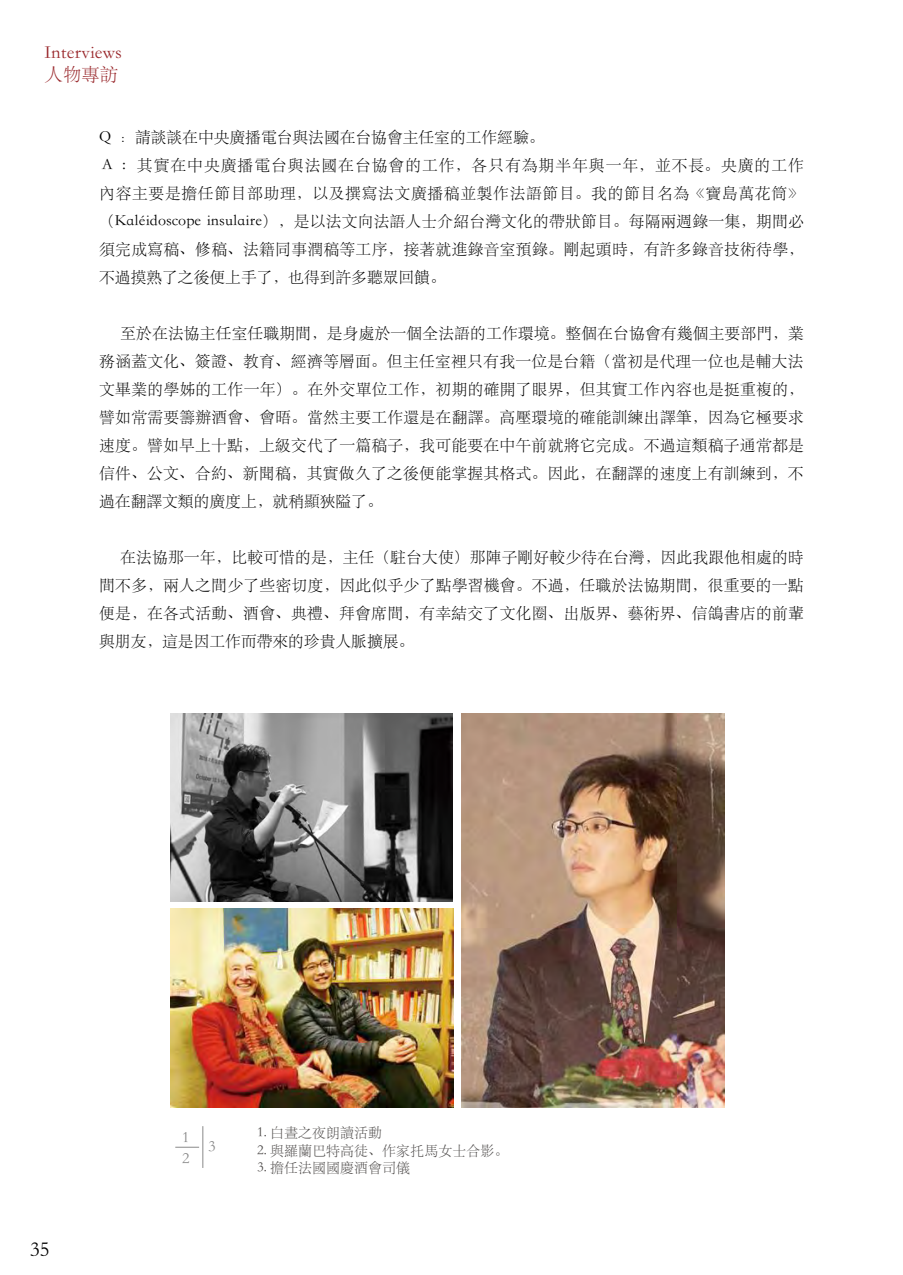
<style>
.page{position:relative;width:903px;height:1275px;background:#fff}
.page>*{position:absolute;margin:0;border:0;box-sizing:border-box;transform-origin:0 0}
.t1{font:21px "ST Song";color:#000}
.t2{font:18.38px/21px "ST Song";color:#982529}
.t3{font:15.75px/28px "ST Song";letter-spacing:.02em;color:#000;text-align:justify}
.t4{font:15.75px/21.2px "ST Song";color:#898989}
.t5{font:14px "ST Song";color:#4c4948}
</style>
<div class="page">
<img style="left:170px;top:713px;width:283px;height:188px">
<img style="left:462px;top:713px;width:262px;height:394px">
<img style="left:171px;top:909px;width:282px;height:198px">
<hr style="left:203px;top:1126px;width:1px;height:42px;background:#898989">
<svg style="left:175px;top:1147px;width:24px;height:1px"></svg>
<p class="t2" style="left:45px;top:42px;width:79px">Interviews人物專訪</p>
<p class="t3" style="left:99px;top:122px;width:706px;text-align:left">Q ﹕ 請談談在中央廣播電台與法國在台協會主任室的工作經驗。<br>Ａ ：其實在中央廣播電台與法國在台協會的工作，各只有為期半年與一年，並不長。央廣的工作內容主要是擔任節目部助理，以及撰寫法文廣播稿並製作法語節目。我的節目名為《寶島萬花筒》（Kaléidoscope insulaire），是以法文向法語人士介紹台灣文化的帶狀節目。每隔兩週錄一集，期間必須完成寫稿、修稿、法籍同事潤稿等工序，接著就進錄音室預錄。剛起頭時，有許多錄音技術待學，不過摸熟了之後便上手了，也得到許多聽眾回饋。</p>
<p class="t3" style="left:99px;top:318px;width:706px;text-indent:21px">至於在法協主任室任職期間，是身處於一個全法語的工作環境。整個在台協會有幾個主要部門，業務涵蓋文化、簽證、教育、經濟等層面。但主任室裡只有我一位是台籍（當初是代理一位也是輔大法文畢業的學姊的工作一年）。在外交單位工作，初期的確開了眼界，但其實工作內容也是挺重複的，譬如常需要籌辦酒會、會晤。當然主要工作還是在翻譯。高壓環境的確能訓練出譯筆，因為它極要求速度。譬如早上十點，上級交代了一篇稿子，我可能要在中午前就將它完成。不過這類稿子通常都是信件、公文、合約、新聞稿，其實做久了之後便能掌握其格式。因此，在翻譯的速度上有訓練到，不過在翻譯文類的廣度上，就稍顯狹隘了。</p>
<p class="t3" style="left:99px;top:542px;width:706px;text-indent:21px">在法協那一年，比較可惜的是，主任（駐台大使）那陣子剛好較少待在台灣，因此我跟他相處的時間不多，兩人之間少了些密切度，因此似乎少了點學習機會。不過，任職於法協期間，很重要的一點便是，在各式活動、酒會、典禮、拜會席間，有幸結交了文化圈、出版界、藝術界、信鴿書店的前輩與朋友，這是因工作而帶來的珍貴人脈擴展。</p>
<h1 class="t1" style="left:30px;top:1237px;width:21px">35</h1>
<p class="t4" style="left:182px;top:1126px;width:9px">1<br>2</p>
<p class="t4" style="left:208px;top:1136px;width:9px">3</p>
<p class="t5" style="left:257px;top:1124px;width:127px">1. 白晝之夜朗讀活動</p>
<p class="t5" style="left:257px;top:1142px;width:253px">2. 與羅蘭巴特高徒、作家托馬女士合影。</p>
<p class="t5" style="left:257px;top:1159px;width:155px">3. 擔任法國國慶酒會司儀</p>
</div>
